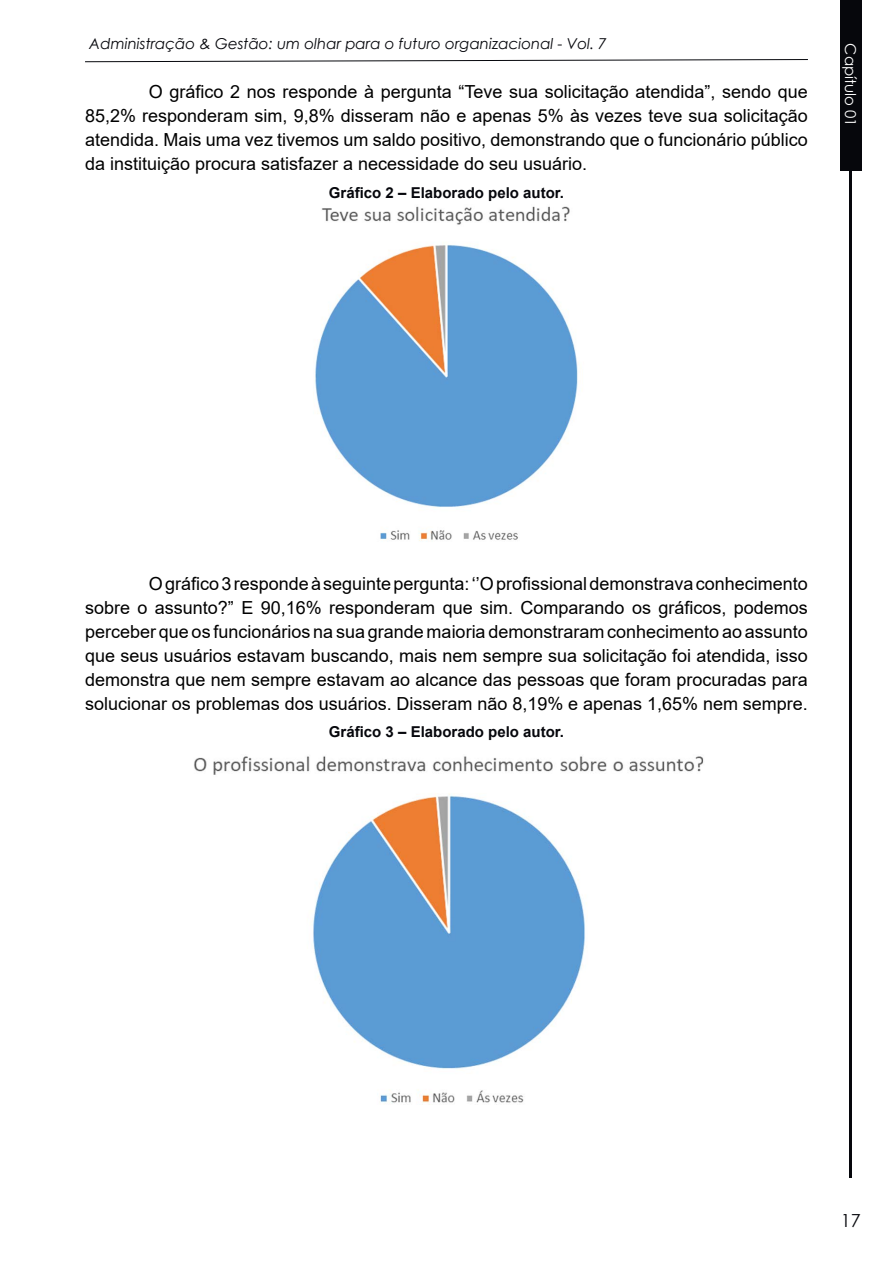
<style>
.page{position:relative;width:893px;height:1263px;background:#fff}
.page>*{position:absolute;margin:0;border:0;box-sizing:border-box;transform-origin:0 0}
.t1{font:18px/24px "Arial";color:#000;text-align:justify}
.t2{font:18px "Century Gothic";color:#06070c}
.t3{font:italic 15px "Century Gothic";color:#06070c}
.t4{font:700 15px "Arial";color:#06070c}
.t5{font:15px "Century Gothic";color:#fff}
</style>
<div class="page">
<svg style="left:85px;top:59px;width:723px;height:3px"></svg>
<hr style="left:850px;top:170px;width:2px;height:1008px;background:#06070c">
<div style="left:840px;top:0;width:21px;height:170px;background:#06070c"></div>
<img style="left:315px;top:206px;width:263px;height:335px">
<img style="left:194px;top:756px;width:510px;height:347px">
<p class="t3" style="left:89px;top:33px;width:519px">Administração &amp; Gestão: um olhar para o futuro organizacional - Vol. 7</p>
<p class="t5" style="left:861px;top:43px;width:85px;rotate:90deg">Capítulo 01</p>
<p class="t1" style="left:85px;top:80px;width:724px;text-indent:64px">O gráfico 2 nos responde à pergunta “Teve sua solicitação atendida”, sendo que 85,2% responderam sim, 9,8% disseram não e apenas 5% às vezes teve sua solicitação atendida. Mais uma vez tivemos um saldo positivo, demonstrando que o funcionário público da instituição procura satisfazer a necessidade do seu usuário.</p>
<p class="t4" style="left:329px;top:182px;width:237px">Gráfico 2 – Elaborado pelo autor.</p>
<p class="t1" style="left:85px;top:571px;width:724px;text-indent:64px">O gráfico 3 responde à seguinte pergunta: ‘’O profissional demonstrava conhecimento sobre o assunto?” E 90,16% responderam que sim. Comparando os gráficos, podemos perceber que os funcionários na sua grande maioria demonstraram conhecimento ao assunto que seus usuários estavam buscando, mais nem sempre sua solicitação foi atendida, isso demonstra que nem sempre estavam ao alcance das pessoas que foram procuradas para solucionar os problemas dos usuários. Disseram não 8,19% e apenas 1,65% nem sempre.</p>
<p class="t4" style="left:329px;top:721px;width:237px">Gráfico 3 – Elaborado pelo autor.</p>
<p class="t2" style="left:841px;top:1208px;width:21px">17</p>
</div>
